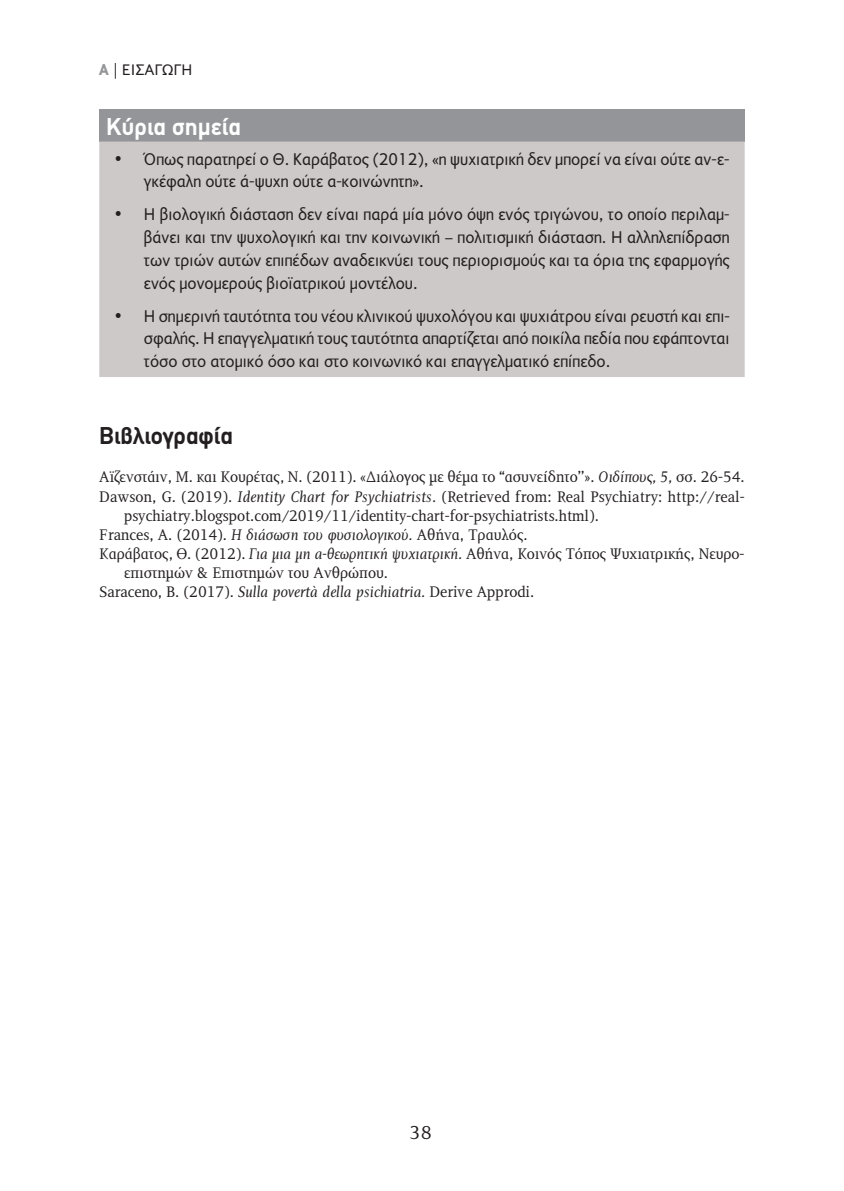
<style>
.page{position:relative;width:844px;height:1191px;background:#fff}
.page>*{position:absolute;margin:0;border:0;box-sizing:border-box;transform-origin:0 0}
.t1{font:700 24.5px "PF Din Text";color:#231f20}
.t2{font:700 24.5px "PF Din Text";color:#fff}
.t3{font:19.25px "PF Diplomat";color:#231f20}
.t4{font:17.5px/22.8px "PF Diplomat Sans";color:#231f20;text-align:justify;scale:.95 1}
.t5{font:15.75px "PF Diplomat";color:#231f20;scale:.95 1}
.t6{font:15.75px "PF Diplomat Sans";color:#231f20}
.s1{font-family:"PF Din Text";font-weight:900;color:#939598}
.s2{font-style:italic}
</style>
<div class="page">
<div style="left:99px;top:109px;width:645px;height:33px;background:#939598"></div>
<div style="left:99px;top:142px;width:645px;height:235px;background:#cdc9c8"></div>
<p class="t6" style="left:99px;top:62px;width:94px"><span class="s1">Α</span> | ΕΙΣΑΓΩΓΉ</p>
<h1 class="t2" style="left:106px;top:112px;width:136px">Κύρια σημεία</h1>
<p class="t4" style="left:144px;top:148px;width:618px;text-indent:-30px">• Όπως παρατηρεί ο Θ. Καράβατος (2012), «η ψυχιατρική δεν μπορεί να είναι ούτε αν-ε&shy;γκέφαλη ούτε ά-ψυχη ούτε α-κοινώνητη».</p>
<p class="t4" style="left:144px;top:203px;width:618px;text-indent:-30px">• H βιολογική διάσταση δεν είναι παρά μία μόνο όψη ενός τριγώνου, το οποίο περιλαμ&shy;βάνει και την ψυχολογική και την κοινωνική – πολιτισμική διάσταση. H αλληλεπίδραση των τριών αυτών επιπέδων αναδεικνύει τους περιορισμούς και τα όρια της εφαρμογής ενός μονομερούς βιοϊατρικού μοντέλου.</p>
<p class="t4" style="left:144px;top:305px;width:618px;text-indent:-30px">• Η σημερινή ταυτότητα του νέου κλινικού ψυχολόγου και ψυχιάτρου είναι ρευστή και επι&shy;σφαλής. Η επαγγελματική τους ταυτότητα απαρτίζεται από ποικίλα πεδία που εφάπτονται τόσο στο ατομικό όσο και στο κοινωνικό και επαγγελματικό επίπεδο.</p>
<h1 class="t1" style="left:99px;top:421px;width:135px">Βιβλιογραφία</h1>
<p class="t5" style="left:99px;top:469px;width:680px">Αϊζενστάιν, Μ. και Κουρέτας, Ν. (2011). «Διάλογος με θέμα το “ασυνείδητο’’». <span class="s2">Οιδίπους, 5,</span> σσ. 26-54.</p>
<p class="t5" style="left:99px;top:488px;width:680px">Dawson, G. (2019). <span class="s2">Identity Chart for Psychiatrists.</span> (Retrieved from: Real Psychiatry: http://real-</p>
<p class="t5" style="left:124px;top:507px;width:501px">psychiatry.blogspot.com/2019/11/identity-chart-for-psychiatrists.html).</p>
<p class="t5" style="left:99px;top:526px;width:452px">Frances, A. (2014). <span class="s2">Η διάσωση του φυσιολογικού.</span> Αθήνα, Τραυλός.</p>
<p class="t5" style="left:99px;top:545px;width:680px">Καράβατος, Θ. (2012). <span class="s2">Για μια μη α-θεωρητική ψυχιατρική.</span> Αθήνα, Κοινός Τόπος Ψυχιατρικής, Νευρο-</p>
<p class="t5" style="left:124px;top:564px;width:279px">επιστημών &amp; Επιστημών του Ανθρώπου.</p>
<p class="t5" style="left:99px;top:583px;width:459px">Saraceno, B. (2017). <span class="s2">Sulla povertà della psichiatria.</span> Derive Approdi.</p>
<p class="t3" style="left:409px;top:1123px;width:24px">38</p>
</div>
